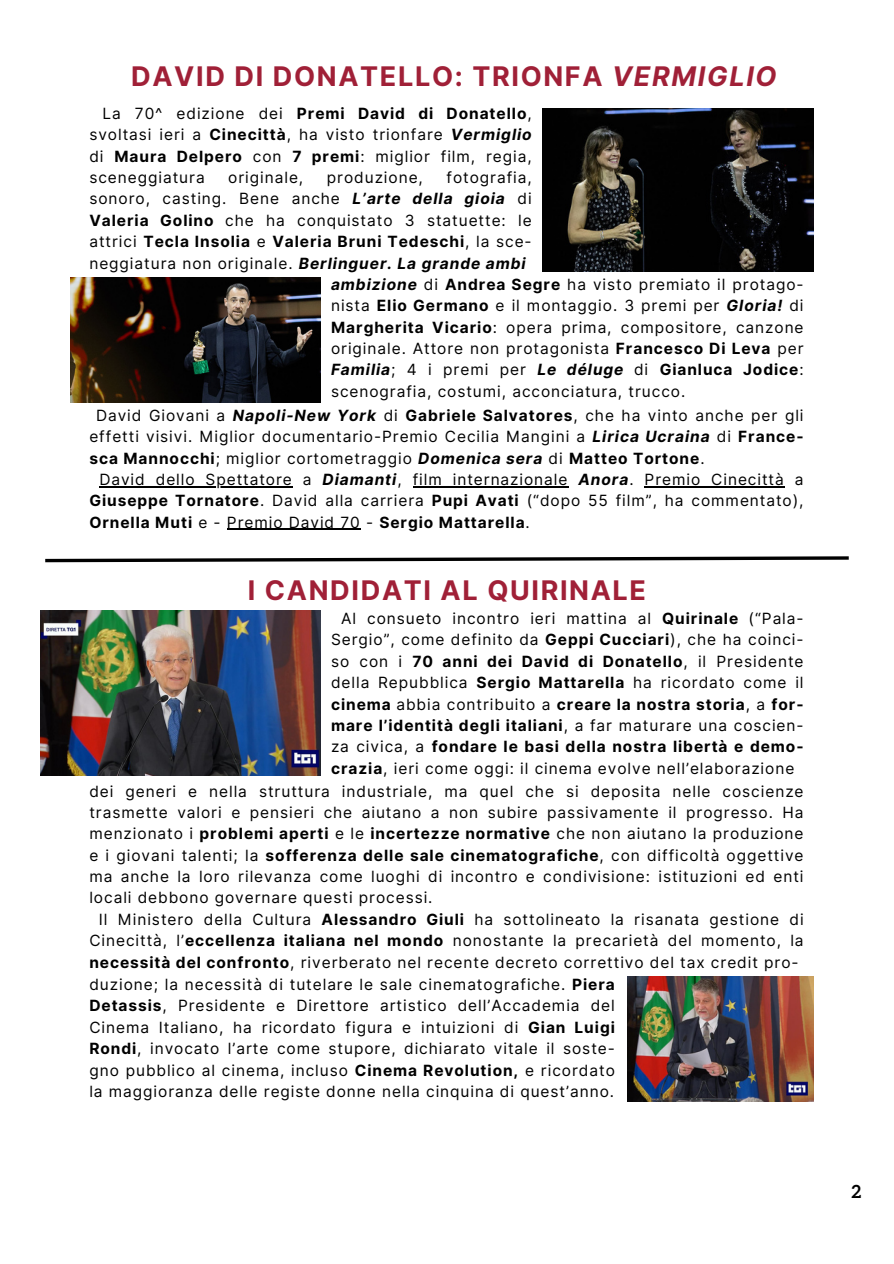
<style>
.page{position:relative;width:894px;height:1264px;background:#fff}
.page>*{position:absolute;margin:0;border:0;box-sizing:border-box;transform-origin:0 0}
.t1{font:700 27px "Inter";letter-spacing:.06em;color:#a02037}
.t2{font:700 18px "Aleo";color:#000}
.t3{font:15.45px/21.5px "Inter";letter-spacing:.06em;color:#000;text-align:justify}
.s1{font-style:italic}
.s2{font-weight:700}
.s3{font-weight:700;font-style:italic}
</style>
<div class="page">
<svg style="left:45px;top:556px;width:804px;height:7px"></svg>
<img style="left:627px;top:976px;width:186px;height:125px">
<img style="left:41px;top:611px;width:279px;height:164px">
<img style="left:542px;top:109px;width:271px;height:162px">
<img style="left:70px;top:277px;width:250px;height:125px">
<hr style="left:99px;top:486px;width:194px;height:1px;background:#000">
<hr style="left:412px;top:486px;width:156px;height:1px;background:#000">
<hr style="left:644px;top:486px;width:140px;height:1px;background:#000">
<hr style="left:227px;top:529px;width:133px;height:1px;background:#000">
<p class="t1" style="left:131px;top:60px;width:646px">DAVID DI DONATELLO: TRIONFA <span class="s1">VERMIGLIO</span></p>
<p class="t3" style="left:89px;top:103px;width:443px;text-indent:13px">La 70^ edizione dei <span class="s2">Premi David di Donatello</span>, svoltasi ieri a <span class="s2">Cinecittà</span>, ha visto trionfare <span class="s3">Vermiglio </span>di <span class="s2">Maura Delpero</span> con <span class="s2">7 premi</span>: miglior film, regia, sceneggiatura</p>
<p class="t3" style="left:89px;top:167px;width:444px;text-indent:357px">fotografia, sonoro, casting. Bene anche <span class="s3">L’arte della gioia</span> di <span class="s2">Valeria Golino</span> che ha conquistato 3 statuette: le attrici <span class="s2">Tecla Insolia</span> e <span class="s2">Valeria Bruni Tedeschi</span>, la sce&shy;neggiatura non originale. <span class="s3">Berlinguer. La grande ambi</span></p>
<p class="t3" style="left:228px;top:167px;width:76px">originale,</p>
<p class="t3" style="left:327px;top:167px;width:97px">produzione,</p>
<p class="t3" style="left:331px;top:273px;width:474px"><span class="s3">ambizione</span> di <span class="s2">Andrea Segre</span> ha visto premiato il protago&shy;nista <span class="s2">Elio Germano</span> e il montaggio. 3 premi per <span class="s3">Gloria!</span> di <span class="s2">Margherita Vicario</span>: opera prima, compositore, canzone originale. Attore non protagonista <span class="s2">Francesco Di Leva</span> per <span class="s3">Familia</span>; 4 i premi per <span class="s3">Le déluge</span> di <span class="s2">Gianluca Jodice</span>: scenografia, costumi, acconciatura, trucco.</p>
<p class="t3" style="left:89px;top:404px;width:715px;text-indent:7px">David Giovani a <span class="s3">Napoli-New York</span> di <span class="s2">Gabriele Salvatores</span>, che ha vinto anche per gli effetti visivi. Miglior documentario-Premio Cecilia Mangini a <span class="s3">Lirica Ucraina</span> di <span class="s2">France&shy;sca Mannocchi</span>; miglior cortometraggio <span class="s3">Domenica sera</span> di <span class="s2">Matteo Tortone</span>.</p>
<p class="t3" style="left:89px;top:468px;width:715px;text-indent:10px">David dello Spettatore a <span class="s3">Diamanti</span>, film internazionale <span class="s3">Anora</span>. Premio Cinecittà a <span class="s2">Giuseppe Tornatore</span>. David alla carriera <span class="s2">Pupi Avati</span> (“dopo 55 film”, ha commentato), <span class="s2">Ornella Muti</span> e - Premio David 70 - <span class="s2">Sergio Mattarella</span>.</p>
<p class="t1" style="left:248px;top:574px;width:399px">I CANDIDATI AL QUIRINALE</p>
<h1 class="t3" style="left:331px;top:607px;width:474px;text-indent:10px">Al consueto incontro ieri mattina al <span class="s2">Quirinale</span> (“Pala-Sergio”, come definito da <span class="s2">Geppi Cucciari</span>), che ha coinci&shy;so con i <span class="s2">70 anni dei David di Donatello</span>, il Presidente della Repubblica <span class="s2">Sergio Mattarella</span> ha ricordato come il <span class="s2">cinema</span> abbia contribuito a <span class="s2">creare la nostra storia</span>, a <span class="s2">for&shy;mare l’identità degli italiani</span>, a far maturare una coscien&shy;za civica, a <span class="s2">fondare le basi della nostra libertà e demo&shy;crazia</span>, ieri come oggi: il cinema evolve nell’elaborazione</h1>
<p class="t3" style="left:89px;top:780px;width:715px">dei generi e nella struttura industriale, ma quel che si deposita nelle coscienze trasmette valori e pensieri che aiutano a non subire passivamente il progresso. Ha menzionato i <span class="s2">problemi aperti</span> e le <span class="s2">incertezze normative</span> che non aiutano la produzione e i giovani talenti; la <span class="s2">sofferenza delle sale cinematografiche</span>, con difficoltà oggettive ma anche la loro rilevanza come luoghi di incontro e condivisione: istituzioni ed enti locali debbono governare questi processi.</p>
<p class="t3" style="left:89px;top:908px;width:715px;text-indent:9px">Il Ministero della Cultura <span class="s2">Alessandro Giuli</span> ha sottolineato la risanata gestione di Cinecittà, l’<span class="s2">eccellenza italiana nel mondo</span> nonostante la precarietà del momento, la <span class="s2">necessità del confronto</span>, riverberato nel recente decreto correttivo del tax credit pro-</p>
<p class="t3" style="left:89px;top:973px;width:527px">duzione; la necessità di tutelare le sale cinematografiche. <span class="s2">Piera Detassis</span>, Presidente e Direttore artistico dell’Accademia del Cinema Italiano, ha ricordato figura e intuizioni di <span class="s2">Gian Luigi Rondi</span>, invocato l’arte come stupore, dichiarato vitale il soste&shy;gno pubblico al cinema, incluso <span class="s2">Cinema Revolution,</span> e ricordato la maggioranza delle registe donne nella cinquina di quest’anno.</p>
<p class="t2" style="left:851px;top:1180px;width:11px">2</p>
</div>
